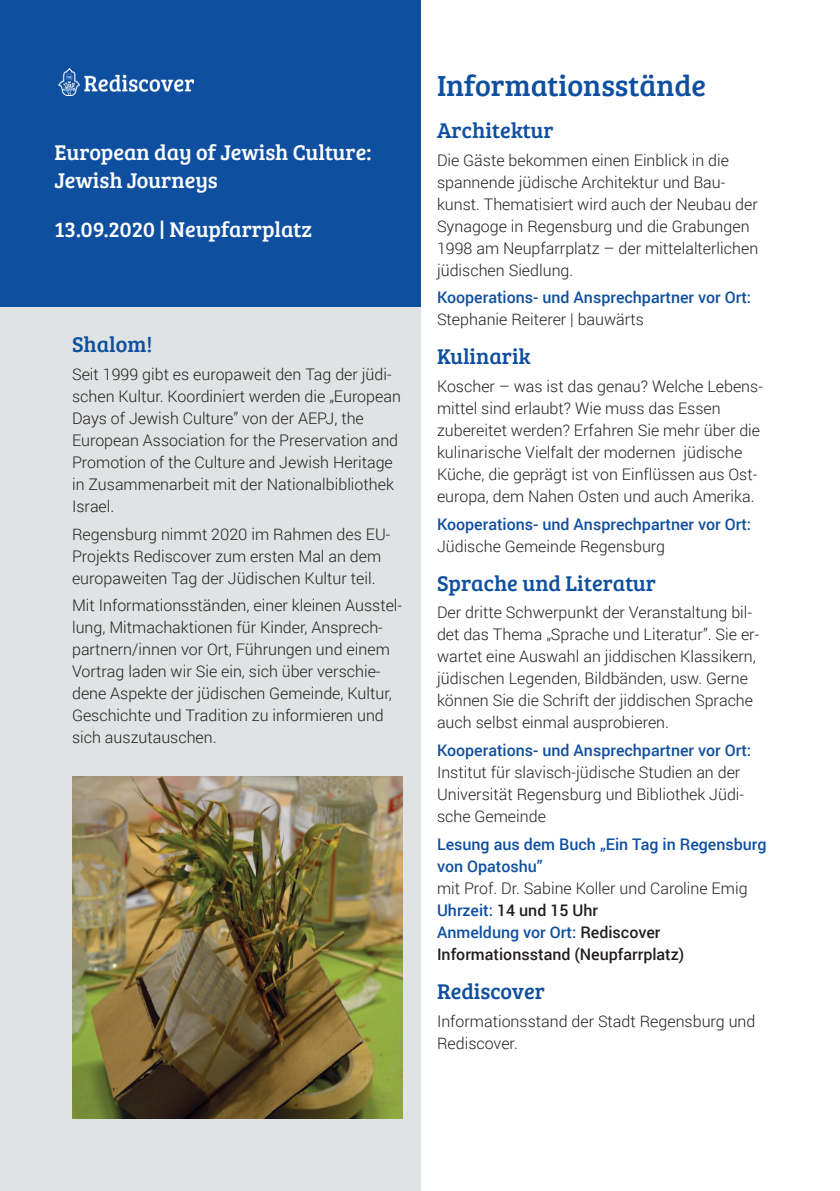
<style>
.page{position:relative;width:840px;height:1191px;background:#fff}
.page>*{position:absolute;margin:0;border:0;box-sizing:border-box;transform-origin:0 0}
.t1{font:30px "Bree Serif";color:#0f4fa0}
.t2{font:22px/28px "Bree Serif";color:#fff}
.t3{font:22px "Bree Serif";color:#0f4fa0}
.t4{font:300 16px/22px "Roboto";color:#231f20}
.t5{font:500 16px/22px "Roboto";color:#0f4fa0}
.t6{font:500 16px/22px "Roboto";color:#231f20}
.s1{font-weight:300}
.s2{color:#0f4fa0}
</style>
<div class="page">
<div style="left:0;top:0;width:420px;height:1191px;background:#e0e3e3"></div>
<div style="left:0;top:0;width:420px;height:306px;background:#0f4fa0"></div>
<img style="left:72px;top:777px;width:331px;height:341px">
<img style="left:58px;top:68px;width:136px;height:27px">
<h2 class="t2" style="left:54px;top:137px;width:318px">European day of Jewish Culture:<br>Jewish Journeys</h2>
<h2 class="t2" style="left:54px;top:214px;width:259px">13.09.2020 | Neupfarrplatz</h2>
<h2 class="t3" style="left:72px;top:328px;width:82px">Shalom!</h2>
<p class="t4" style="left:72px;top:362px;width:330px">Seit 1999 gibt es europaweit den Tag der jüdi&shy;schen Kultur. Koordiniert werden die „European Days of Jewish Culture” von der AEPJ, the European Association for the Preservation and Promotion of the Culture and Jewish Heritage in Zusammenarbeit mit der Nationalbibliothek Israel.</p>
<p class="t4" style="left:72px;top:522px;width:319px">Regensburg nimmt 2020 im Rahmen des EU-<br>Projekts Rediscover zum ersten Mal an dem europaweiten Tag der Jüdischen Kultur teil.</p>
<p class="t4" style="left:72px;top:594px;width:331px">Mit Informationsständen, einer kleinen Ausstel&shy;lung, Mitmachaktionen für Kinder, Ansprech&shy;partnern/innen vor Ort, Führungen und einem Vortrag laden wir Sie ein, sich über verschie&shy;dene Aspekte der jüdischen Gemeinde, Kultur, Geschichte und Tradition zu informieren und sich auszutauschen.</p>
<h1 class="t1" style="left:437px;top:63px;width:270px">Informationsstände</h1>
<h2 class="t3" style="left:437px;top:114px;width:118px">Architektur</h2>
<p class="t4" style="left:437px;top:148px;width:322px">Die Gäste bekommen einen Einblick in die spannende jüdische Architektur und Bau&shy;kunst. Thematisiert wird auch der Neubau der Synagoge in Regensburg und die Grabungen 1998 am Neupfarrplatz – der mittelalterlichen jüdischen Siedlung.</p>
<p class="t5" style="left:437px;top:286px;width:315px">Kooperations- und Ansprechpartner vor Ort:</p>
<p class="t4" style="left:437px;top:308px;width:208px">Stephanie Reiterer | bauwärts</p>
<h2 class="t3" style="left:437px;top:340px;width:95px">Kulinarik</h2>
<p class="t4" style="left:437px;top:375px;width:327px">Koscher – was ist das genau? Welche Lebens&shy;mittel sind erlaubt? Wie muss das Essen zubereitet werden? Erfahren Sie mehr über die kulinarische Vielfalt der modernen jüdische Küche, die geprägt ist von Einflüssen aus Ost&shy;europa, dem Nahen Osten und auch Amerika.</p>
<p class="t5" style="left:437px;top:512px;width:315px">Kooperations- und Ansprechpartner vor Ort:</p>
<p class="t4" style="left:437px;top:534px;width:229px">Jüdische Gemeinde Regensburg</p>
<h2 class="t3" style="left:437px;top:567px;width:220px">Sprache und Literatur</h2>
<p class="t4" style="left:437px;top:601px;width:323px">Der dritte Schwerpunkt der Veranstaltung bil&shy;det das Thema „Sprache und Literatur”. Sie er&shy;wartet eine Auswahl an jiddischen Klassikern, jüdischen Legenden, Bildbänden, usw. Gerne können Sie die Schrift der jiddischen Sprache auch selbst einmal ausprobieren.</p>
<p class="t5" style="left:437px;top:739px;width:315px">Kooperations- und Ansprechpartner vor Ort:</p>
<p class="t4" style="left:437px;top:761px;width:308px">Institut für slavisch-jüdische Studien an der<br>Universität Regensburg und Bibliothek Jüdi&shy;sche Gemeinde</p>
<p class="t5" style="left:437px;top:832px;width:331px">Lesung aus dem Buch „Ein Tag in Regensburg von Opatoshu”</p>
<p class="t6" style="left:437px;top:876px;width:312px"><span class="s1">mit Prof. Dr. Sabine Koller und Caroline Emig </span><span class="s2">Uhrzeit:</span> 14 und 15 Uhr<br><span class="s2">Anmeldung vor Ort:</span> Rediscover Informationsstand (Neupfarrplatz)</p>
<h2 class="t3" style="left:437px;top:975px;width:109px">Rediscover</h2>
<p class="t4" style="left:437px;top:1009px;width:320px">Informationsstand der Stadt Regensburg und<br>Rediscover.</p>
</div>
